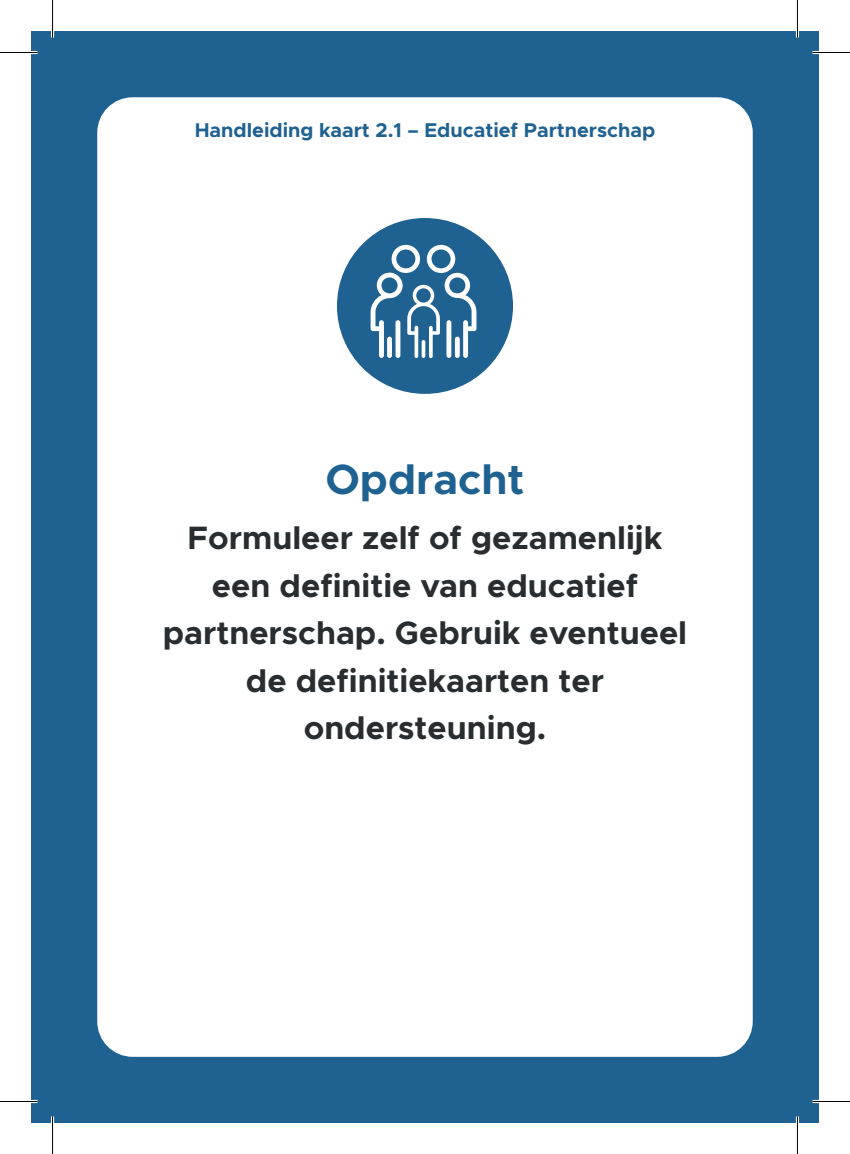
<style>
.page{position:relative;width:850px;height:1154px;background:#fff}
.page>*{position:absolute;margin:0;border:0;box-sizing:border-box;transform-origin:0 0}
.t1{font:700 42.5px "Metropolis";color:#1f6292}
.t2{font:700 32.5px/47.5px "Metropolis";color:#292d2f;text-align:center}
.t3{font:700 20px "Metropolis";color:#1f6292}
</style>
<div class="page">
<div style="left:31px;top:31px;width:787px;height:1092px;background:#1f6292"></div>
<div style="left:97px;top:97px;width:655px;height:960px;background:#fff;border-radius:35px"></div>
<div style="left:337px;top:218px;width:175px;height:176px;background:#1f6292;border-radius:50%"></div>
<svg style="left:370px;top:245px;width:106px;height:113px"></svg>
<div style="left:446px;top:320px;width:5px;height:38px;background:#fff;border-radius:2px"></div>
<div style="left:454px;top:337px;width:5px;height:21px;background:#fff;border-radius:2px"></div>
<hr style="left:0;top:51px;width:38px;height:3px;background:#fff">
<hr style="left:812px;top:51px;width:37px;height:3px;background:#fff">
<hr style="left:0;top:1100px;width:38px;height:3px;background:#fff">
<hr style="left:812px;top:1100px;width:37px;height:3px;background:#fff">
<hr style="left:51px;top:0;width:3px;height:38px;background:#fff">
<hr style="left:51px;top:1116px;width:3px;height:38px;background:#fff">
<hr style="left:795px;top:0;width:3px;height:38px;background:#fff">
<hr style="left:795px;top:1116px;width:3px;height:38px;background:#fff">
<hr style="left:0;top:52px;width:38px;height:1px;background:#000">
<hr style="left:812px;top:52px;width:37px;height:1px;background:#000">
<hr style="left:0;top:1101px;width:38px;height:1px;background:#000">
<hr style="left:812px;top:1101px;width:37px;height:1px;background:#000">
<hr style="left:52px;top:0;width:1px;height:38px;background:#000">
<hr style="left:52px;top:1116px;width:1px;height:38px;background:#000">
<hr style="left:796px;top:0;width:1px;height:38px;background:#000">
<hr style="left:796px;top:1116px;width:1px;height:38px;background:#000">
<p class="t3" style="left:195px;top:117px;width:462px">Handleiding kaart 2.1 – Educatief Partnerschap</p>
<h1 class="t1" style="left:325px;top:453px;width:200px">Opdracht</h1>
<p class="t2" style="left:163px;top:514px;width:525px">Formuleer zelf of gezamenlijk een definitie van educatief partnerschap. Gebruik eventueel de definitiekaarten ter ondersteuning.</p>
</div>
